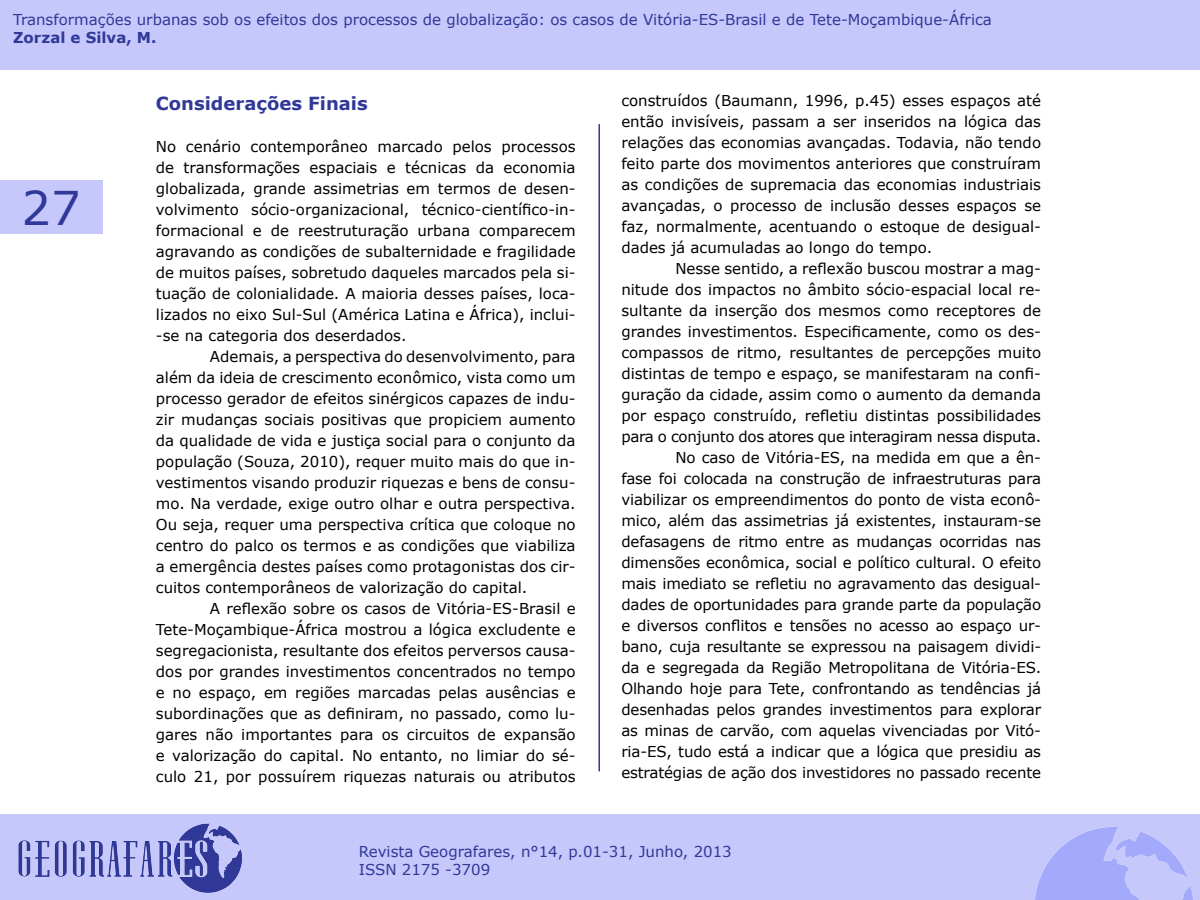
<style>
.page{position:relative;width:1200px;height:900px;background:#fff}
.page>*{position:absolute;margin:0;border:0;box-sizing:border-box;transform-origin:0 0}
.t1{font:46.5px "Verdana";color:#303898}
.t2{font:700 18px "Verdana";color:#303898}
.t3{font:15px/21px "Verdana";letter-spacing:-.01em;color:#000;text-align:justify}
.t4{font:15px/18px "Verdana";color:#303898}
.t5{font:700 15px "Verdana";color:#303898}
</style>
<div class="page">
<div style="left:0;top:180px;width:102px;height:54px;background:#c6c8fb"></div>
<div style="left:0;top:814px;width:1200px;height:86px;background:#c6c8fb"></div>
<img style="left:18px;top:823px;width:224px;height:70px">
<img style="left:1035px;top:827px;width:158px;height:73px">
<div style="left:0;top:0;width:1200px;height:69px;background:#c6c8fb"></div>
<hr style="left:598px;top:124px;width:2px;height:647px;background:#303898">
<p class="t4" style="left:13px;top:11px;width:980px">Transformações urbanas sob os efeitos dos processos de globalização: os casos de Vitória-ES-Brasil e de Tete-Moçambique-África</p>
<p class="t5" style="left:13px;top:27px;width:145px">Zorzal e Silva, M .</p>
<h1 class="t1" style="left:22px;top:176px;width:61px">27</h1>
<p class="t2" style="left:156px;top:91px;width:213px">Considerações Finais</p>
<p class="t3" style="left:156px;top:136px;width:421px">No cenário contemporâneo marcado pelos processos de transformações espaciais e técnicas da economia globalizada, grande assimetrias em termos de desen&shy;volvimento sócio-organizacional, técnico-científico-in&shy;formacional e de reestruturação urbana comparecem agravando as condições de subalternidade e fragilidade de muitos países, sobretudo daqueles marcados pela si&shy;tuação de colonialidade. A maioria desses países, loca&shy;lizados no eixo Sul-Sul (América Latina e África), inclui--se na categoria dos deserdados.</p>
<p class="t3" style="left:156px;top:346px;width:421px;text-indent:54px">Ademais, a perspectiva do desenvolvimento, para além da ideia de crescimento econômico, vista como um processo gerador de efeitos sinérgicos capazes de indu&shy;zir mudanças sociais positivas que propiciem aumento da qualidade de vida e justiça social para o conjunto da população (Souza, 2010), requer muito mais do que in&shy;vestimentos visando produzir riquezas e bens de consu&shy;mo. Na verdade, exige outro olhar e outra perspectiva.<br>Ou seja, requer uma perspectiva crítica que coloque no centro do palco os termos e as condições que viabiliza a emergência destes países como protagonistas dos cir&shy;cuitos contemporâneos de valorização do capital.</p>
<p class="t3" style="left:156px;top:598px;width:421px;text-indent:54px">A reflexão sobre os casos de Vitória-ES-Brasil e Tete-Moçambique-África mostrou a lógica excludente e segregacionista, resultante dos efeitos perversos causa&shy;dos por grandes investimentos concentrados no tempo e no espaço, em regiões marcadas pelas ausências e subordinações que as definiram, no passado, como lu&shy;gares não importantes para os circuitos de expansão e valorização do capital. No entanto, no limiar do sé&shy;culo 21, por possuírem riquezas naturais ou atributos</p>
<p class="t3" style="left:621px;top:90px;width:421px">construídos (Baumann, 1996, p.45) esses espaços até então invisíveis, passam a ser inseridos na lógica das relações das economias avançadas. Todavia, não tendo feito parte dos movimentos anteriores que construíram as condições de supremacia das economias industriais avançadas, o processo de inclusão desses espaços se faz, normalmente, acentuando o estoque de desigual&shy;dades já acumuladas ao longo do tempo.</p>
<p class="t3" style="left:621px;top:258px;width:421px;text-align:right">Nesse sentido, a reflexão buscou mostrar a mag-<br>nitude dos impactos no âmbito sócio-espacial local re&shy;sultante da inserção dos mesmos como receptores de grandes investimentos. Especificamente, como os des&shy;compassos de ritmo, resultantes de percepções muito distintas de tempo e espaço, se manifestaram na confi&shy;guração da cidade, assim como o aumento da demanda por espaço construído, refletiu distintas possibilidades para o conjunto dos atores que interagiram nessa disputa.<br>No caso de Vitória-ES, na medida em que a ên-<br>fase foi colocada na construção de infraestruturas para viabilizar os empreendimentos do ponto de vista econô&shy;mico, além das assimetrias já existentes, instauram-se defasagens de ritmo entre as mudanças ocorridas nas dimensões econômica, social e político cultural. O efeito mais imediato se refletiu no agravamento das desigual&shy;dades de oportunidades para grande parte da população e diversos conflitos e tensões no acesso ao espaço ur&shy;bano, cuja resultante se expressou na paisagem dividi&shy;da e segregada da Região Metropolitana de Vitória-ES.<br>Olhando hoje para Tete, confrontando as tendências já desenhadas pelos grandes investimentos para explorar as minas de carvão, com aquelas vivenciadas por Vitó&shy;ria-ES, tudo está a indicar que a lógica que presidiu as estratégias de ação dos investidores no passado recente</p>
<p class="t4" style="left:359px;top:843px;width:375px">Revista Geografares, n°14, p.01-31, Junho, 2013<br>ISSN 2175 -3709</p>
</div>
